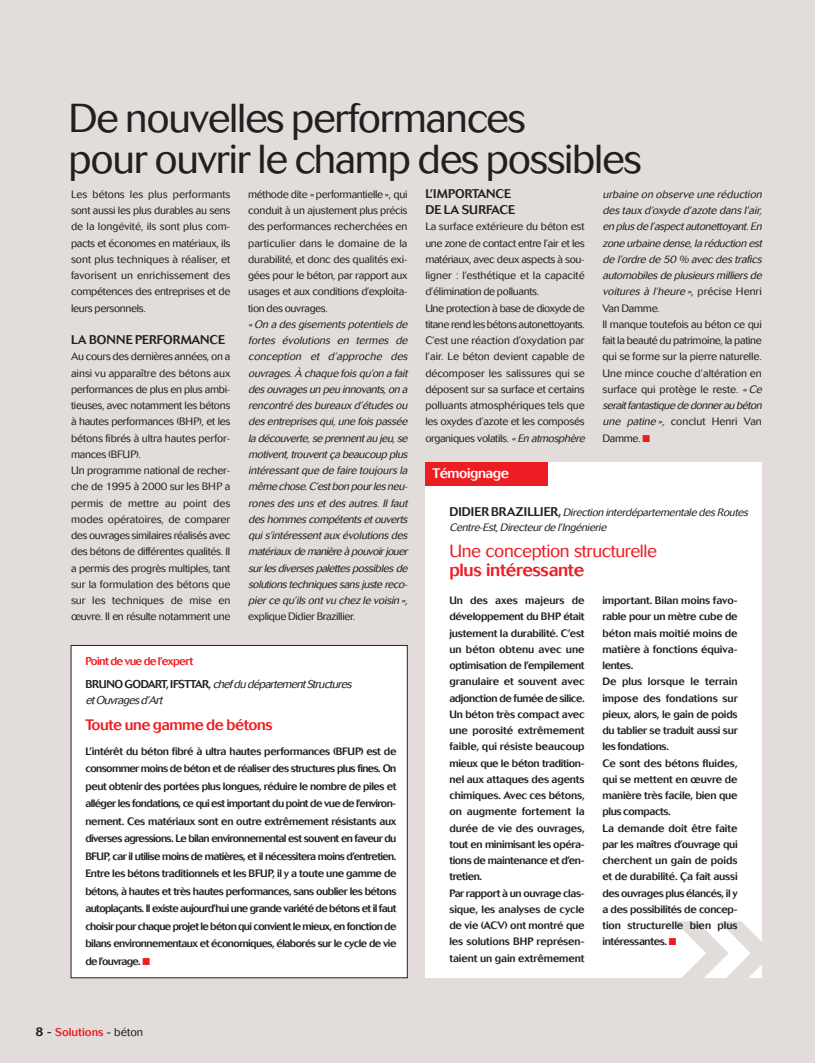
<style>
.page{position:relative;width:815px;height:1063px;background:#e2ddda}
.page>*{position:absolute;margin:0;border:0;box-sizing:border-box;transform-origin:0 0}
.t1{font:300 272.5px "Cosmos";color:#e2ddda}
.t2{font:300 40px/41.2px "Cosmos";letter-spacing:-.03em;color:#231f20}
.t3{font:300 17.5px "Cosmos";letter-spacing:-.02em;color:#ee1d23}
.t4{font:500 17.5px "Cosmos";letter-spacing:-.02em;color:#ee1d23}
.t5{font:500 15px "Cosmos";letter-spacing:-.03em;color:#ee1d23}
.t6{font:500 13.75px "Cosmos";letter-spacing:-.03em;color:#fff}
.t7{font:500 12.5px/16.2px "Cosmos";color:#231f20}
.t8{font:italic 300 11.25px/23.4px "Cosmos";color:#231f20}
.t9{font:500 11.25px "Cosmos";color:#ee1d23}
.t10{font:500 10.62px/16.2px "Cosmos";letter-spacing:-.015em;color:#231f20}
.t11{font:300 10.62px/16.2px "Cosmos";letter-spacing:-.025em;color:#231f20;text-align:justify}
.t12{font:italic 300 10.62px/16.2px "Cosmos";letter-spacing:-.025em;color:#231f20}
.s1{font-weight:500;font-style:normal;color:#ee1d23}
.s2{font-weight:500;font-style:normal}
.s3{color:#ee1d23}
.s4{font-style:italic}
.s5{font-style:normal}
.s6{font-weight:500;font-style:normal;font-size:12.5px}
.s7{font-size:12.5px;color:#231f20}
.s8{color:#231f20}
.s9{font-weight:300;color:#231f20}
</style>
<div class="page">
<div style="left:425px;top:463px;width:337px;height:515px;background:#fff"></div>
<div style="left:425px;top:463px;width:123px;height:23px;background:#ee1d23"></div>
<div style="left:71px;top:645px;width:336px;height:333px;background:#fff"></div>
<div style="left:71px;top:645px;width:336px;height:333px;border:1px solid #231f20"></div>
<h2 class="t2" style="left:68px;top:100px;width:575px">De nouvelles performances<br>pour ouvrir le champ des possibles</h2>
<p class="t11" style="left:71px;top:187px;width:161px">Les bétons les plus performants sont aussi les plus durables au sens de la longévité, ils sont plus com&shy;pacts et économes en matériaux, ils sont plus techniques à réaliser, et favorisent un enrichissement des compétences des entreprises et de leurs personnels.</p>
<p class="t7" style="left:71px;top:333px;width:156px">LA BONNE PERFORMANCE</p>
<p class="t11" style="left:71px;top:349px;width:161px;text-align:left">Au cours des dernières années, on a ainsi vu apparaître des bétons aux performances de plus en plus ambi&shy;tieuses, avec notamment les bétons à hautes performances (BHP), et les bétons fibrés à ultra hautes perfor&shy;mances (BFUP).<br>Un programme national de recher - che de 1995 à 2000 sur les BHP a permis de mettre au point des modes opératoires, de comparer des ouvrages similaires réalisés avec des bétons de différentes qualités. Il a permis des progrès multiples, tant sur la formulation des bétons que sur les techniques de mise en œuvre. Il en résulte notamment une</p>
<p class="t11" style="left:248px;top:187px;width:161px">méthode dite « performantielle », qui conduit à un ajustement plus précis des performances recherchées en particulier dans le domaine de la durabilité, et donc des qualités exi&shy;gées pour le béton, par rapport aux usages et aux conditions d’exploita&shy;tion des ouvrages.</p>
<p class="t12" style="left:248px;top:317px;width:163px">« On a des gisements potentiels de fortes évolutions en termes de concep tion et d’approche des ouvra ges.À chaque fois qu’on a fait desouvragesun peu innovants,on a rencontré des bureaux d’études ou des entreprises qui,une fois passée la découverte,se prennent au jeu,se motivent,trouvent ça beaucoup plus intéressant que de faire toujours la même chose.C’est bon pourlesneu&shy;rones des uns et des autres. Il faut deshommescompétentset ouverts quis’intéressent aux évolutions des matériaux de manière à pouvoirjouer surlesdiversespalettes possiblesde solutionstechniquessansjuste reco&shy;pierce qu’ils ont vu chez le voisin »,</p>
<p class="t11" style="left:248px;top:609px;width:109px">explique Didier Brazillier.</p>
<p class="t8" style="left:85px;top:650px;width:270px"><span class="s1">Point de vue de l’expert<br></span><span class="s2">BRUNO GODART, IFSTTAR,</span> chef du département Structures</p>
<p class="t8" style="left:85px;top:689px;width:79px">et Ouvragesd’Art</p>
<h3 class="t5" style="left:85px;top:719px;width:189px">Toute une gamme de bétons</h3>
<p class="t10" style="left:85px;top:743px;width:313px;line-height:17.5px;text-align:justify">L’intérêt du béton fibré à ultra hautes performances (BFUP) est de consommer moins de béton et de réaliser des struc tures plus fines. On peut obtenir des portées plus longues, réduire le nombre de piles et alléger les fondations, ce qui est impor tant du point de vue de l’environ&shy;nement. Ces matériaux sont en outre extrêmement résis tants aux diverses agressions. Le bilan environnemental est souvent en faveur du BFUP, car il utilise moins de matières, et il nécessitera moins d’entretien.<br>Entre les bétons traditionnels et les BFUP, il y a toute une gamme de bétons, à hautes et très hautes performances, sans oublier les bétons autoplaçants. Il existe aujourd’hui une grande variété de bétons et il faut choisir pour chaque projet le béton qui convient le mieux, en fonction de bilans environnementaux et économiques, élaborés sur le cycle de vie de l’ouvrage. <span class="s3">■</span></p>
<p class="t7" style="left:425px;top:187px;width:91px">L’IMPORTANCE<br>DE LA SURFACE</p>
<p class="t11" style="left:425px;top:219px;width:163px;text-align:left">La surface extérieure du béton est une zone de contact entre l’air et les matériaux, avec deux aspects à sou&shy;ligner : l’esthétique et la capacité d’élimination de polluants.<br>Une protection à base de dioxyde de titane rend les bétons autonettoyants.<br>C’est une réaction d’oxydation par l’air. Le béton devient capable de décom poser les salissures qui se déposent sur sa surface et certains polluants atmosphériques tels que les oxydes d’azote et les composés organiques volatils. <span class="s4">«En atmosphère</span></p>
<p class="t6" style="left:432px;top:469px;width:78px">Témoignage</p>
<p class="t12" style="left:602px;top:187px;width:163px">urbaine on observe une réduction des taux d’oxyde d’azote dans l’air, en plusde l’aspect autonettoyant.En zone urbaine dense,la réduction est de l’ordre de 50 % avec des trafics automobilesde plusieursmilliersde voitures à l’heure», <span class="s5">précise Henri<br>Van Damme.<br>Il manque toutefois au béton ce qui fait la beauté du patrimoine, la patine qui se forme sur la pierre naturelle.<br>Une mince couche d’altération en surface qui protège le reste.</span> «Ce serait fantastique de donnerau béton une patine», <span class="s5">conclut Henri Van<br>Damme.</span> <span class="s3">■</span></p>
<p class="t12" style="left:449px;top:506px;width:302px;line-height:15px"><span class="s6">D I D I E R B R A Z I L L I E R ,</span> Direction interdépartementale des Routes<br>Centre-Est,Directeurde l’Ingénierie</p>
<h3 class="t3" style="left:449px;top:544px;width:209px">Une conception structurelle</h3>
<h3 class="t4" style="left:449px;top:564px;width:137px">plus intéressante</h3>
<p class="t10" style="left:449px;top:593px;width:137px">Un des axes majeurs de développement du BHP était justement la durabilité. C’est un béton obtenu avec une optimisation de l’empilement granulaire et souvent avec adjonc tion de fumée de silice.<br>Un béton très compact avec une porosité extrêmement faible, qui résiste beaucoup mieux que le béton tradition&shy;nel aux attaques des agents chimiques. Avec ces bétons, on augmente fortement la durée de vie des ouvrages, tout en minimisant les opéra&shy;tions de maintenance et d’en&shy;tretien.<br>Par rapport à un ouvrage clas&shy;sique, les analyses de cycle de vie (ACV) ont montré que les solutions BHP représen&shy;taient un gain extrêmement</p>
<p class="t10" style="left:602px;top:593px;width:137px">important. Bilan moins favo&shy;rable pour un mètre cube de béton mais moitié moins de matière à fonctions équiva&shy;lentes.<br>De plus lorsque le terrain impose des fondations sur pieux, alors, le gain de poids du tablier se traduit aussi sur les fondations.<br>Ce sont des bétons fluides, qui se mettent en œuvre de manière très facile, bien que plus compacts.<br>La demande doit être faite par les maîtres d’ouvrage qui cherchent un gain de poids et de durabilité. Ça fait aussi des ouvrages plus élancés, il y a des possibilités de concep&shy;tion structurelle bien plus intéressantes. <span class="s3">■</span></p>
<h1 class="t1" style="left:670px;top:822px;width:109px">»</h1>
<p class="t9" style="left:35px;top:1028px;width:109px"><span class="s7">8 -</span> Solutions <span class="s8">-</span> <span class="s9">béton</span></p>
</div>
